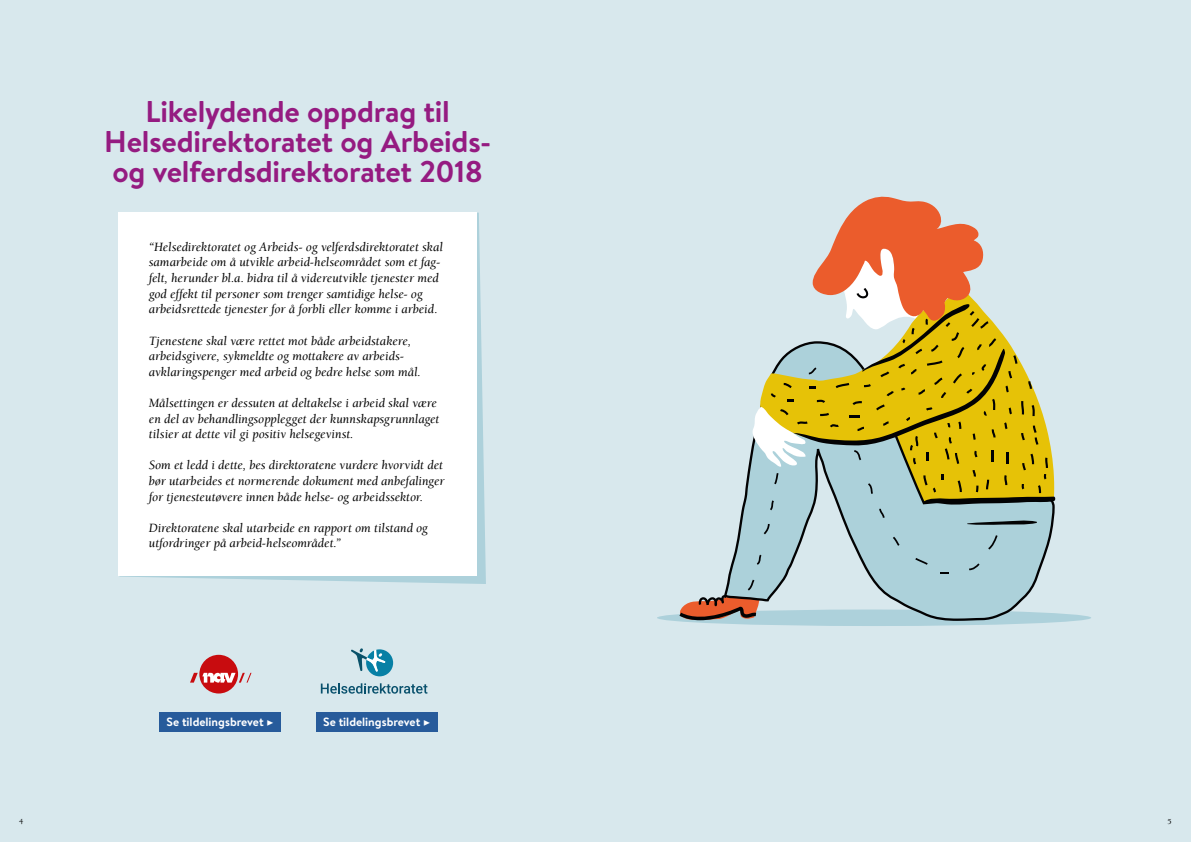
<style>
.page{position:relative;width:1191px;height:842px;background:#d8e8ed}
.page>*{position:absolute;margin:0;border:0;box-sizing:border-box;transform-origin:0 0}
.Brødtekst{font:700 30px/30px "Brandon Text";letter-spacing:-.005em;color:#951b81;text-align:center}
.Brødtekst_ingress{font:italic 13px/15.6px "Berkeley";color:#000}
.t1{font:700 12px "Brandon Text";color:#fff}
.t2{font:500 8px "Berkeley";color:#000}
.s1{font-family:"Minion Pro";font-weight:400}
</style>
<div class="page">
<svg style="left:119px;top:213px;width:367px;height:371px;fill:#add1db"></svg>
<div style="left:118px;top:213px;width:359px;height:363px;background:#fff"></div>
<div style="left:199px;top:655px;width:39px;height:38px;background:#c80c0f;border-radius:50%"></div>
<svg style="left:190px;top:673px;width:61px;height:10px"></svg>
<svg style="left:727px;top:445px;width:312px;height:135px"></svg>
<svg style="left:657px;top:580px;width:434px;height:46px"></svg>
<svg style="left:752px;top:196px;width:303px;height:378px"></svg>
<div style="left:159px;top:711px;width:122px;height:20px;background:#275b9b"></div>
<div style="left:316px;top:711px;width:122px;height:20px;background:#275b9b"></div>
<svg style="left:351px;top:648px;width:42px;height:28px"></svg>
<svg style="left:321px;top:683px;width:106px;height:11px"></svg>
<p class="Brødtekst" style="left:104px;top:96px;width:389px">Likelydende oppdrag til<br>Helsedirektoratet og Arbeids&shy;og velferdsdirektoratet 2018</p>
<p class="Brødtekst_ingress" style="left:149px;top:239px;width:296px">“Helsedirektoratet og Arbeids- og velferdsdirektoratet skal samarbeide om å utvikle arbeid-helseområdet som et fag&shy;felt, herunder bl.a. bidra til å videreutvikle tjenester med god effekt til personer som trenger samtidige helse- og arbeidsrettede tjenester for å forbli eller komme i arbeid.</p>
<p class="Brødtekst_ingress" style="left:149px;top:333px;width:273px">Tjenestene skal være rettet mot både arbeidstakere, arbeidsgivere, sykmeldte og mottakere av arbeids&shy;avklaringspenger med arbeid og bedre helse som mål.</p>
<p class="Brødtekst_ingress" style="left:149px;top:395px;width:292px">Målsettingen er dessuten at deltakelse i arbeid skal være en del av behandlingsopplegget der kunnskapsgrunnlaget tilsier at dette vil gi positiv helsegevinst.</p>
<p class="Brødtekst_ingress" style="left:149px;top:458px;width:297px;text-align:justify">Som et ledd i dette, bes direktoratene vurdere hvorvidt det bør utarbeides et normerende dokument med anbefalinger for tjenesteutøvere innen både helse- og arbeidssektor.</p>
<p class="Brødtekst_ingress" style="left:149px;top:520px;width:281px">Direktoratene skal utarbeide en rapport om tilstand og utfordringer på arbeid-helseområdet.”</p>
<p class="t1" style="left:166px;top:713px;width:109px">Se tildelingsbrevet <span class="s1">▶</span></p>
<p class="t1" style="left:323px;top:713px;width:109px">Se tildelingsbrevet <span class="s1">▶</span></p>
<p class="t2" style="left:19px;top:817px;width:6px">4</p>
<p class="t2" style="left:1167px;top:817px;width:6px">5</p>
</div>
